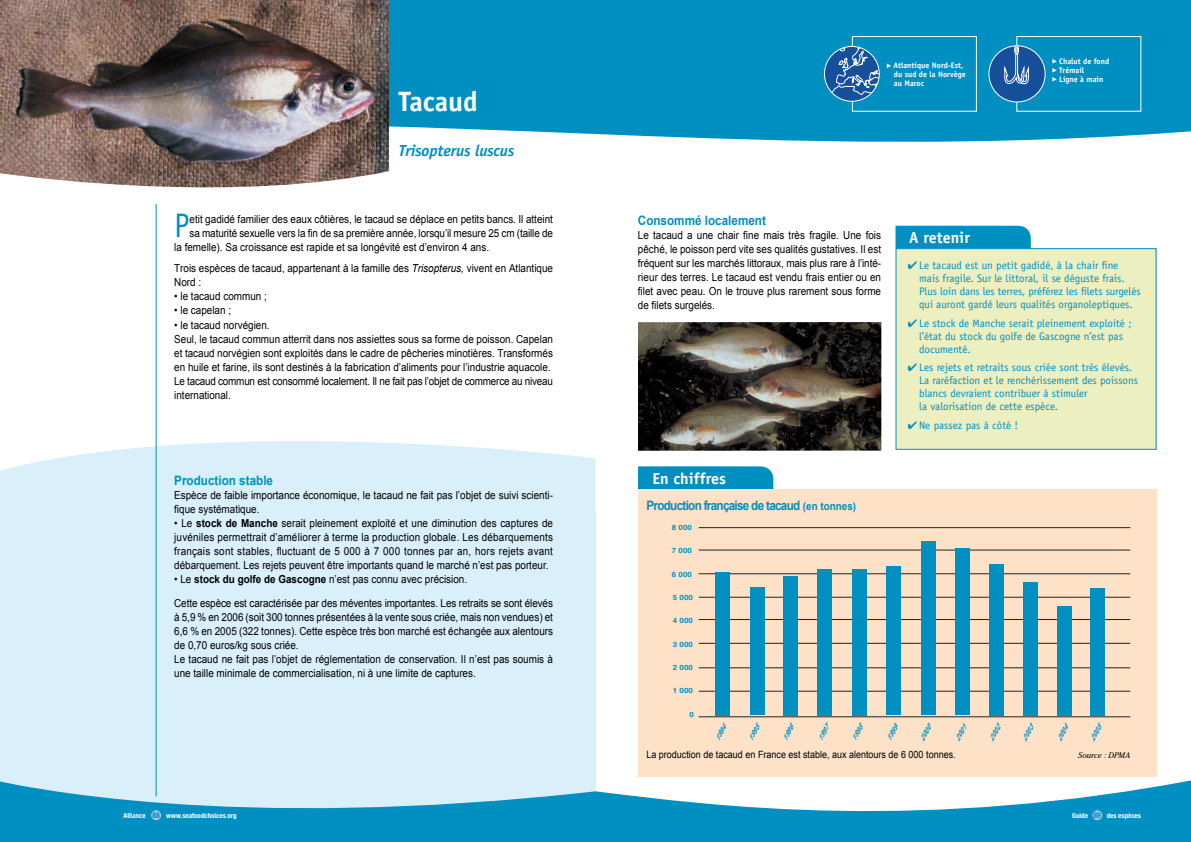
<style>
.page{position:relative;width:1191px;height:842px;background:#fff}
.page>*{position:absolute;margin:0;border:0;box-sizing:border-box;transform-origin:0 0}
.t1{font:34.1px "Officina Sans";color:#008fc1;scale:.9 1}
.t2{font:700 28px "Officina Sans";color:#fff}
.t3{font:700 16px "Officina Sans";color:#fff}
.t4{font:italic 700 16px "Officina Sans";letter-spacing:-.01em;color:#008fc1}
.t5{font:700 13px "Arial";letter-spacing:-.06em;color:#008fc1;scale:.9 1}
.t6{font:700 13px "Arial";color:#008fc1;scale:.9 1}
.t7{font:11px/14px "Arial";color:#000;scale:.9 1}
.t8{font:11px/13px "Officina Sans";color:#008fc1}
.t9{font:10px "Arial";color:#000;scale:.9 1}
.t10{font:700 8px/9px "Officina Sans";color:#fff}
.t11{font:italic 8px "Cheltenham";color:#000}
.t12{font:700 7.2px "Helvetica";color:#008fc1;scale:1.11 1}
.t13{font:700 condensed 7px "Helvetica Neue";color:#fff}
.t14{font:italic 700 7px "Arial";color:#008fc1}
.s1{font-style:italic}
.s2{font-weight:700}
.s3{font-size:11px}
.s4{font-size:8px;color:#008fc1}
</style>
<div class="page">
<div style="left:0;top:511px;width:595px;height:322px;background:#d9effa"></div>
<svg style="left:0;top:410px;width:595px;height:353px"></svg>
<div style="left:638px;top:489px;width:518px;height:288px;background:#fde2c8"></div>
<div style="left:638px;top:466px;width:135px;height:23px;background:#008fc1"></div>
<hr style="left:698px;top:527px;width:432px;height:1px;background:#000">
<hr style="left:698px;top:550px;width:432px;height:1px;background:#000">
<hr style="left:698px;top:574px;width:432px;height:1px;background:#000">
<hr style="left:698px;top:717px;width:432px;height:1px;background:#000">
<hr style="left:698px;top:597px;width:432px;height:1px;background:#000">
<hr style="left:698px;top:619px;width:432px;height:1px;background:#000">
<hr style="left:698px;top:643px;width:432px;height:1px;background:#000">
<hr style="left:698px;top:668px;width:432px;height:1px;background:#000">
<hr style="left:698px;top:691px;width:432px;height:1px;background:#000">
<div style="left:715px;top:572px;width:14px;height:143px;background:#008fc1"></div>
<div style="left:750px;top:587px;width:14px;height:128px;background:#008fc1"></div>
<div style="left:783px;top:576px;width:15px;height:139px;background:#008fc1"></div>
<div style="left:818px;top:569px;width:14px;height:146px;background:#008fc1"></div>
<div style="left:852px;top:569px;width:14px;height:146px;background:#008fc1"></div>
<div style="left:886px;top:566px;width:14px;height:149px;background:#008fc1"></div>
<div style="left:921px;top:542px;width:14px;height:173px;background:#008fc1"></div>
<div style="left:956px;top:549px;width:14px;height:166px;background:#008fc1"></div>
<div style="left:989px;top:564px;width:15px;height:151px;background:#008fc1"></div>
<div style="left:1023px;top:582px;width:14px;height:133px;background:#008fc1"></div>
<div style="left:1057px;top:606px;width:14px;height:109px;background:#008fc1"></div>
<div style="left:1090px;top:588px;width:15px;height:127px;background:#008fc1"></div>
<hr style="left:156px;top:204px;width:1px;height:592px;background:#008fc1">
<div style="left:896px;top:249px;width:260px;height:200px;background:#ecefc0"></div>
<div style="left:895px;top:248px;width:261px;height:202px;border:1px solid #008fc1"></div>
<div style="left:895px;top:226px;width:135px;height:22px;background:#008fc1"></div>
<svg style="left:389px;top:0;width:802px;height:167px;fill:#008fc1"></svg>
<svg style="left:0;top:778px;width:1191px;height:64px;fill:#008fc1"></svg>
<div style="left:151px;top:810px;width:10px;height:10px;background:#a1c9e6;border-radius:50%"></div>
<div style="left:1092px;top:810px;width:10px;height:10px;background:#a1c9e6;border-radius:50%"></div>
<img style="left:0;top:0;width:389px;height:188px">
<img style="left:638px;top:322px;width:243px;height:129px">
<div style="left:852px;top:36px;width:125px;height:76px;border:1px solid #fff"></div>
<svg style="left:886px;top:63px;width:5px;height:5px"></svg>
<svg style="left:824px;top:46px;width:55px;height:55px"></svg>
<div style="left:824px;top:46px;width:55px;height:56px;border:1px solid #fff;border-radius:50%"></div>
<div style="left:1016px;top:36px;width:125px;height:76px;border:1px solid #fff"></div>
<svg style="left:1052px;top:59px;width:4px;height:23px"></svg>
<div style="left:989px;top:46px;width:56px;height:56px;background:#164f9a;border-radius:28px"></div>
<svg style="left:1004px;top:46px;width:25px;height:38px"></svg>
<div style="left:988px;top:45px;width:57px;height:57px;border:1px solid #fff;border-radius:50%"></div>
<h2 class="t2" style="left:398px;top:84px;width:81px">Tacaud</h2>
<h3 class="t4" style="left:398px;top:141px;width:117px">Trisopterus luscus</h3>
<h1 class="t1" style="left:174px;top:206px;width:19px">P</h1>
<p class="t7" style="left:190px;top:213px;width:405px">etit gadidé familier des eaux côtières, le tacaud se déplace en petits bancs. Il atteint</p>
<p class="t7" style="left:190px;top:227px;width:405px">sa maturité sexuelle vers la fin de sa première année, lorsqu’il mesure 25 cm (taille de</p>
<p class="t7" style="left:174px;top:241px;width:351px">la femelle). Sa croissance est rapide et sa longévité est d’environ 4 ans.</p>
<p class="t7" style="left:174px;top:262px;width:422px">Trois espèces de tacaud, appartenant à la famille des <span class="s1">Trisopterus,</span> vivent en Atlantique<br>Nord :</p>
<p class="t7" style="left:174px;top:290px;width:104px">• le tacaud commun ;</p>
<p class="t7" style="left:174px;top:304px;width:65px">• le capelan ;</p>
<p class="t7" style="left:174px;top:318px;width:422px">• le tacaud norvégien.<br>Seul, le tacaud commun atterrit dans nos assiettes sous sa forme de poisson. Capelan et tacaud norvégien sont exploités dans le cadre de pêcheries minotières. Transformés en huile et farine, ils sont destinés à la fabrication d’aliments pour l’industrie aquacole.<br>Le tacaud commun est consommé localement. Il ne fait pas l’objet de commerce au niveau international.</p>
<p class="t6" style="left:174px;top:473px;width:111px">Production stable</p>
<p class="t7" style="left:174px;top:488px;width:422px">Espèce de faible importance économique, le tacaud ne fait pas l’objet de suivi scienti&shy;fique systématique.</p>
<p class="t7" style="left:174px;top:516px;width:422px;text-align:justify">• Le <span class="s2">stock de Manche</span> serait pleinement exploité et une diminution des captures de juvéniles permettrait d’améliorer à terme la production globale. Les débarquements français sont stables, fluctuant de 5 000 à 7 000 tonnes par an, hors rejets avant débarquement. Les rejets peuvent être importants quand le marché n’est pas porteur.</p>
<p class="t7" style="left:174px;top:567px;width:422px;line-height:24px">• Le <span class="s2">stock du golfe de Gascogne</span> n’est pas connu avec précision.<br>Cette espèce est caractérisée par des méventes importantes. Les retraits se sont élevés</p>
<p class="t7" style="left:174px;top:610px;width:422px">à 5,9 % en 2006 (soit 300 tonnes présentées à la vente sous criée, mais non vendues) et 6,6 % en 2005 (322 tonnes). Cette espèce très bon marché est échangée aux alentours de 0,70 euros/kg sous criée.<br>Le tacaud ne fait pas l’objet de réglementation de conservation. Il n’est pas soumis à une taille minimale de commercialisation, ni à une limite de captures.</p>
<p class="t10" style="left:893px;top:61px;width:74px">Atlantique Nord-Est, du sud de la Norvège au Maroc</p>
<p class="t10" style="left:1059px;top:56px;width:52px">Chalut de fond<br>Trémail<br>Ligne à main</p>
<p class="t6" style="left:638px;top:213px;width:144px">Consommé localement</p>
<p class="t7" style="left:638px;top:228px;width:272px;text-align:justify">Le tacaud a une chair fine mais très fragile. Une fois pêché, le poisson perd vite ses qualités gustatives. Il est fréquent sur les marchés littoraux, mais plus rare à l’inté&shy;rieur des terres. Le tacaud est vendu frais entier ou en filet avec peau. On le trouve plus rarement sous forme de filets surgelés.</p>
<h3 class="t3" style="left:909px;top:228px;width:62px">A retenir</h3>
<p class="t8" style="left:919px;top:259px;width:223px;text-indent:-11px">✔ Le tacaud est un petit gadidé, à la chair fine mais fragile. Sur le littoral, il se déguste frais.<br>Plus loin dans les terres, préférez les filets surgelés qui auront gardé leurs qualités organoleptiques.</p>
<p class="t8" style="left:919px;top:316px;width:214px;text-indent:-11px">✔ Le stock de Manche serait pleinement exploité ; l’état du stock du golfe de Gascogne n’est pas documenté.</p>
<p class="t8" style="left:919px;top:361px;width:220px;text-indent:-11px">✔ Les rejets et retraits sous criée sont très élevés.<br>La raréfaction et le renchérissement des poissons blancs devraient contribuer à stimuler<br>la valorisation de cette espèce.</p>
<p class="t8" style="left:908px;top:419px;width:112px">✔ Ne passez pas à côté !</p>
<h3 class="t3" style="left:652px;top:468px;width:75px">En chiffres</h3>
<p class="t5" style="left:646px;top:498px;width:235px">Production française de tacaud <span class="s3">(en tonnes)</span></p>
<p class="t12" style="left:672px;top:525px;width:20px">8 000</p>
<p class="t12" style="left:672px;top:548px;width:20px">7 000</p>
<p class="t12" style="left:672px;top:571px;width:20px">6 000</p>
<p class="t12" style="left:673px;top:594px;width:20px">5 000</p>
<p class="t12" style="left:673px;top:618px;width:20px">4 000</p>
<p class="t12" style="left:673px;top:641px;width:20px">3 000</p>
<p class="t12" style="left:673px;top:664px;width:20px">2 000</p>
<p class="t12" style="left:673px;top:688px;width:20px">1 000</p>
<p class="t12" style="left:689px;top:711px;width:6px">0</p>
<p class="t14" style="left:713px;top:738px;width:17px;rotate:-61deg">1994</p>
<p class="t14" style="left:746px;top:738px;width:17px;rotate:-61deg">1995</p>
<p class="t14" style="left:780px;top:738px;width:17px;rotate:-61deg">1996</p>
<p class="t14" style="left:816px;top:738px;width:17px;rotate:-61deg">1997</p>
<p class="t14" style="left:849px;top:738px;width:17px;rotate:-61deg">1998</p>
<p class="t14" style="left:884px;top:738px;width:17px;rotate:-61deg">1999</p>
<p class="t14" style="left:918px;top:738px;width:17px;rotate:-61deg">2000</p>
<p class="t14" style="left:953px;top:738px;width:17px;rotate:-61deg">2001</p>
<p class="t14" style="left:987px;top:738px;width:17px;rotate:-61deg">2002</p>
<p class="t14" style="left:1020px;top:738px;width:17px;rotate:-61deg">2003</p>
<p class="t14" style="left:1055px;top:738px;width:17px;rotate:-61deg">2004</p>
<p class="t14" style="left:1088px;top:738px;width:17px;rotate:-61deg">2005</p>
<p class="t9" style="left:646px;top:749px;width:345px">La production de tacaud en France est stable, aux alentours de 6 000 tonnes.</p>
<p class="t11" style="left:1078px;top:750px;width:54px">Source : DPMA</p>
<p class="t13" style="left:123px;top:811px;width:115px">Alliance <span class="s4">88</span> www.seafoodchoices.org</p>
<p class="t13" style="left:1072px;top:811px;width:70px">Guide <span class="s4">89</span> des espèces</p>
</div>
